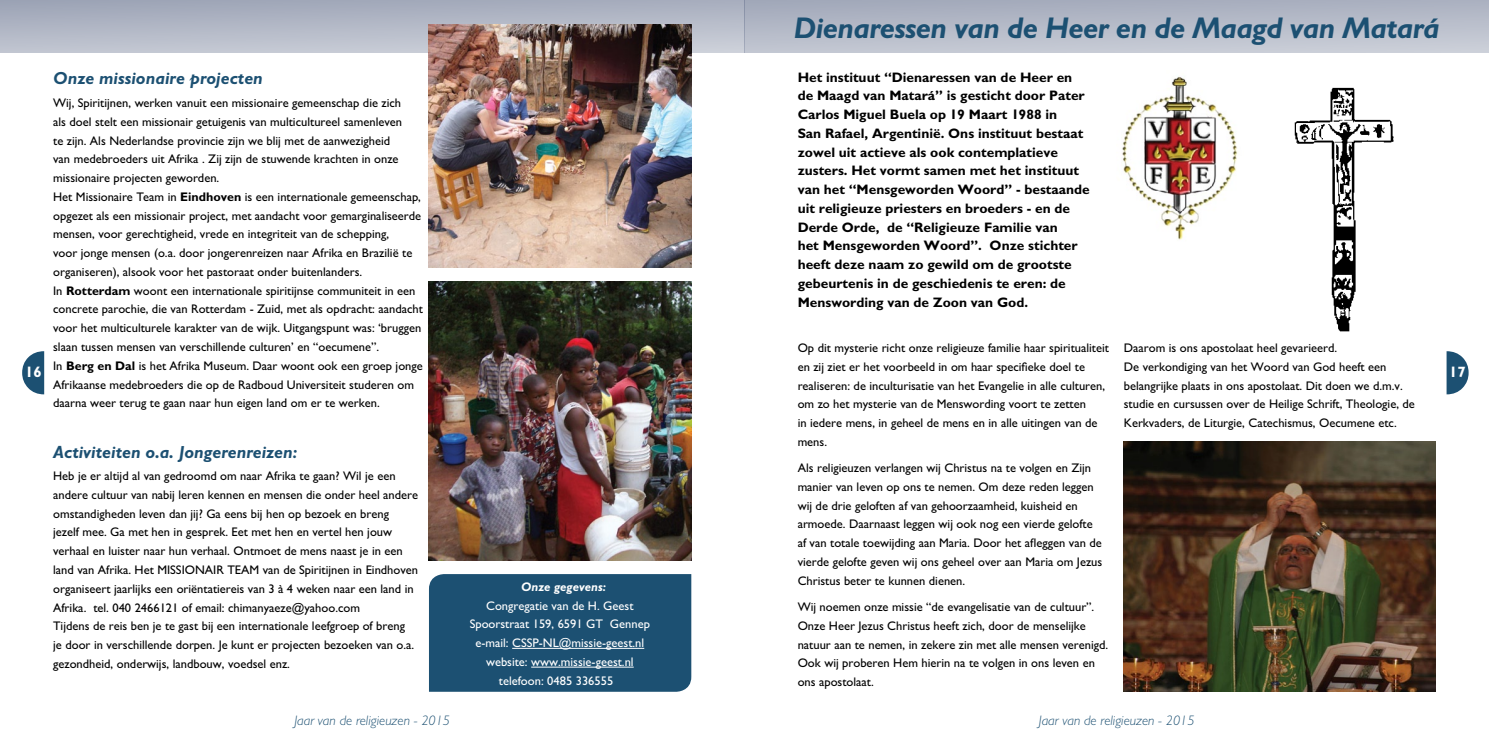
<style>
.page{position:relative;width:1489px;height:745px;background:#fff}
.page>*{position:absolute;margin:0;border:0;box-sizing:border-box;transform-origin:0 0}
.hoofdstuk{font:italic 700 30px "M Gill Sans";letter-spacing:-.02em;color:#1c5072}
.Kop_1{font:italic 700 17.5px "M Gill Sans";color:#1c5072}
.t1{font:700 15px "M Gill Sans";color:#fff}
.standaard_vet{font:700 13.75px/18.8px "M Gill Sans";color:#000}
.t2{font:italic 300 13.75px "M Gill Sans";color:#1c5072}
.standaard{font:12.5px/18.8px "M Gill Sans";color:#000}
.adresgegevens{font:12.5px "M Gill Sans";color:#fff}
.standaard-2{font:italic 700 12.5px "M Gill Sans";color:#fff}
.s1{font-weight:700}
</style>
<div class="page">
<svg style="left:1446px;top:351px;width:22px;height:43px"></svg>
<svg style="left:22px;top:351px;width:22px;height:43px"></svg>
<div style="left:0;top:0;width:744px;height:53px;background:linear-gradient(to bottom,#a1a7b8,#c5c9d3)"></div>
<div style="left:744px;top:0;width:744px;height:53px;background:linear-gradient(to bottom,#a5acbc,#c8ccd6)"></div>
<div style="left:429px;top:574px;width:262px;height:117px;background:#1c5072"></div>
<hr style="left:512px;top:647px;width:132px;height:1px;background:#fff">
<hr style="left:531px;top:666px;width:102px;height:1px;background:#fff">
<img style="left:429px;top:25px;width:262px;height:243px">
<img style="left:429px;top:281px;width:262px;height:279px">
<img style="left:1123px;top:441px;width:312px;height:250px">
<img style="left:1122px;top:76px;width:116px;height:164px">
<img style="left:1294px;top:87px;width:100px;height:244px">
<p class="hoofdstuk" style="left:793px;top:11px;width:647px">Dienaressen van de Heer en de Maagd van Matará</p>
<p class="standaard_vet" style="left:797px;top:68px;width:293px">Het instituut “Dienaressen van de Heer en de Maagd van Matará” is gesticht door Pater Carlos Miguel Buela op 19 Maart 1988 in<br>San Rafael, Argentinië. Ons instituut bestaat zowel uit actieve als ook contemplatieve zusters. Het vormt samen met het instituut van het “Mensgeworden Woord” - bestaande uit religieuze priesters en broeders - en de Derde Orde, de “Religieuze Familie van<br>het Mensgeworden Woord”. Onze stichter heeft deze naam zo gewild om de grootste gebeurtenis in de geschiedenis te eren: de Menswording van de Zoon van God.</p>
<p class="standaard" style="left:797px;top:338px;width:313px">Op dit mysterie richt onze religieuze familie haar spiritualiteit en zij ziet er het voorbeeld in om haar specifieke doel te realiseren: de inculturisatie van het Evangelie in alle culturen, om zo het mysterie van de Menswording voort te zetten<br>in iedere mens, in geheel de mens en in alle uitingen van de mens.</p>
<p class="standaard" style="left:797px;top:458px;width:306px">Als religieuzen verlangen wij Christus na te volgen en Zijn manier van leven op ons te nemen. Om deze reden leggen wij de drie geloften af van gehoorzaamheid, kuisheid en armoede. Daarnaast leggen wij ook nog een vierde gelofte af van totale toewijding aan Maria. Door het afleggen van de vierde gelofte geven wij ons geheel over aan Maria om Jezus Christus beter te kunnen dienen.</p>
<p class="standaard" style="left:797px;top:597px;width:312px">Wij noemen onze missie “de evangelisatie van de cultuur”.<br>Onze Heer Jezus Christus heeft zich, door de menselijke natuur aan te nemen, in zekere zin met alle mensen verenigd.<br>Ook wij proberen Hem hierin na te volgen in ons leven en ons apostolaat.</p>
<p class="Kop_1" style="left:53px;top:68px;width:211px">Onze missionaire projecten</p>
<p class="standaard" style="left:53px;top:93px;width:350px">Wij, Spiritijnen, werken vanuit een missionaire gemeenschap die zich als doel stelt een missionair getuigenis van multicultureel samenleven te zijn. Als Nederlandse provincie zijn we blij met de aanwezigheid van medebroeders uit Afrika . Zij zijn de stuwende krachten in onze missionaire projecten geworden.</p>
<p class="standaard" style="left:53px;top:187px;width:369px">Het Missionaire Team in <span class="s1">Eindhoven</span> is een internationale gemeenschap, opgezet als een missionair project, met aandacht voor gemarginaliseerde mensen, voor gerechtigheid, vrede en integriteit van de schepping,<br>voor jonge mensen (o.a. door jongerenreizen naar Afrika en Brazilië te organiseren), alsook voor het pastoraat onder buitenlanders.</p>
<p class="standaard" style="left:53px;top:281px;width:371px">In <span class="s1">Rotterdam</span> woont een internationale spiritijnse communiteit in een concrete parochie, die van Rotterdam - Zuid, met als opdracht: aandacht voor het multiculturele karakter van de wijk. Uitgangspunt was: ‘bruggen slaan tussen mensen van verschillende culturen’ en “oecumene”.</p>
<p class="standaard" style="left:53px;top:356px;width:371px">In <span class="s1">Berg en Dal</span> is het Afrika Museum. Daar woont ook een groep jonge<br>Afrikaanse medebroeders die op de Radboud Universiteit studeren om daarna weer terug te gaan naar hun eigen land om er te werken.</p>
<p class="Kop_1" style="left:53px;top:441px;width:246px">Activiteiten o.a. Jongerenreizen:</p>
<p class="standaard" style="left:53px;top:466px;width:366px">Heb je er altijd al van gedroomd om naar Afrika te gaan? Wil je een andere cultuur van nabij leren kennen en mensen die onder heel andere omstandigheden leven dan jij? Ga eens bij hen op bezoek en breng<br>jezelf mee. Ga met hen in gesprek. Eet met hen en vertel hen jouw verhaal en luister naar hun verhaal. Ontmoet de mens naast je in een land van Afrika. Het MISSIONAIR TEAM van de Spiritijnen in Eindhoven organiseert jaarlijks een oriëntatiereis van 3 à 4 weken naar een land in Afrika. tel. 040 2466121 of email: chimanyaeze@yahoo.com</p>
<p class="standaard" style="left:53px;top:616px;width:363px">Tijdens de reis ben je te gast bij een internationale leefgroep of breng je door in verschillende dorpen. Je kunt er projecten bezoeken van o.a. gezondheid, onderwijs, landbouw, voedsel enz.</p>
<p class="standaard" style="left:1123px;top:338px;width:215px">Daarom is ons apostolaat heel gevarieerd.</p>
<p class="standaard" style="left:1123px;top:357px;width:292px">De verkondiging van het Woord van God heeft een belangrijke plaats in ons apostolaat. Dit doen we d.m.v. studie en cursussen over de Heilige Schrift, Theologie, de Kerkvaders, de Liturgie, Catechismus, Oecumene etc.</p>
<p class="t1" style="left:25px;top:363px;width:18px">16</p>
<p class="t1" style="left:1449px;top:363px;width:18px">17</p>
<p class="standaard-2" style="left:521px;top:579px;width:86px">Onze gegevens:</p>
<p class="adresgegevens" style="left:486px;top:598px;width:149px">Congregatie van de H. Geest</p>
<p class="adresgegevens" style="left:470px;top:617px;width:182px">Spoorstraat 159, 6591 GT Gennep</p>
<p class="adresgegevens" style="left:475px;top:635px;width:170px">e-mail: CSSP-NL@missie-geest.nl</p>
<p class="adresgegevens" style="left:486px;top:654px;width:149px">website: www.missie-geest.nl</p>
<p class="adresgegevens" style="left:499px;top:673px;width:116px">telefoon: 0485 336555</p>
<p class="t2" style="left:294px;top:712px;width:157px">Jaar van de religieuzen - 2015</p>
<p class="t2" style="left:1038px;top:712px;width:157px">Jaar van de religieuzen - 2015</p>
</div>
